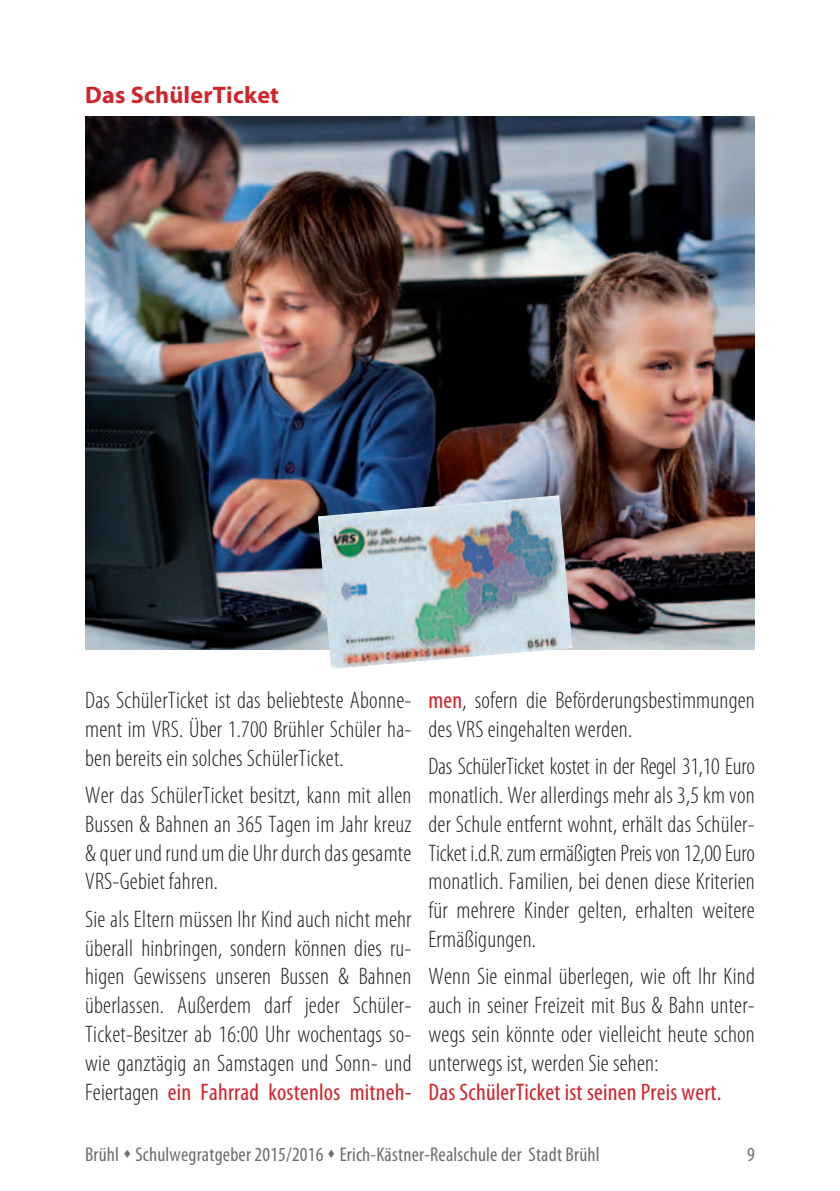
<style>
.page{position:relative;width:840px;height:1191px;background:#fff}
.page>*{position:absolute;margin:0;border:0;box-sizing:border-box;transform-origin:0 0}
.t1{font:300 condensed 24px/28.8px "Myriad Pro";letter-spacing:.01em;color:#231f20;text-align:justify}
.t2{font:condensed 24px "Myriad Pro";letter-spacing:.01em;color:#d1232a}
.t3{font:700 24px "Myriad Pro";letter-spacing:.01em;color:#d1232a}
.t4{font:condensed 20px "Myriad Pro";letter-spacing:.01em;color:#6c6d70}
.s1{font-weight:400;color:#d1232a}
</style>
<div class="page">
<img style="left:85px;top:116px;width:669px;height:533px">
<img style="left:317px;top:495px;width:255px;height:174px">
<p class="t3" style="left:85px;top:79px;width:195px">Das SchülerTicket</p>
<p class="t1" style="left:85px;top:685px;width:327px">Das SchülerTicket ist das beliebteste Abonne&shy;ment im VRS. Über 1.700 Brühler Schüler ha&shy;ben bereits ein solches SchülerTicket.</p>
<p class="t1" style="left:85px;top:780px;width:327px">Wer das SchülerTicket besitzt, kann mit allen Bussen &amp; Bahnen an 365 Tagen im Jahr kreuz &amp; quer und rund um die Uhr durch das gesamte VRS-Gebiet fahren.</p>
<p class="t1" style="left:85px;top:904px;width:328px">Sie als Eltern müssen Ihr Kind auch nicht mehr überall hinbringen, sondern können dies ru&shy;higen Gewissens unseren Bussen &amp; Bahnen überlassen. Außerdem darf jeder Schüler-Ticket-Besitzer ab 16:00 Uhr wochentags so&shy;wie ganztägig an Samstagen und Sonn- und Feiertagen <span class="s1">ein Fahrrad kostenlos mitneh-</span></p>
<p class="t1" style="left:428px;top:685px;width:327px"><span class="s1">men</span>, sofern die Beförderungsbestimmungen des VRS eingehalten werden.</p>
<p class="t1" style="left:428px;top:751px;width:328px">Das SchülerTicket kostet in der Regel 31,10 Euro monatlich. Wer allerdings mehr als 3,5 km von der Schule entfernt wohnt, erhält das Schüler-Ticket i.d.R. zum ermäßigten Preis von 12,00 Euro monatlich. Familien, bei denen diese Kriterien für mehrere Kinder gelten, erhalten weitere Ermäßigungen.</p>
<p class="t1" style="left:428px;top:961px;width:328px">Wenn Sie einmal überlegen, wie oft Ihr Kind auch in seiner Freizeit mit Bus &amp; Bahn unter&shy;wegs sein könnte oder vielleicht heute schon unterwegs ist, werden Sie sehen:</p>
<p class="t2" style="left:428px;top:1077px;width:294px">Das SchülerTicket ist seinen Preis wert.</p>
<p class="t4" style="left:85px;top:1142px;width:515px">Brühl ▲ Schulwegratgeber 2015/2016 ▲ Erich-Kästner-Realschule der Stadt Brühl</p>
<p class="t4" style="left:746px;top:1141px;width:9px">9</p>
</div>
